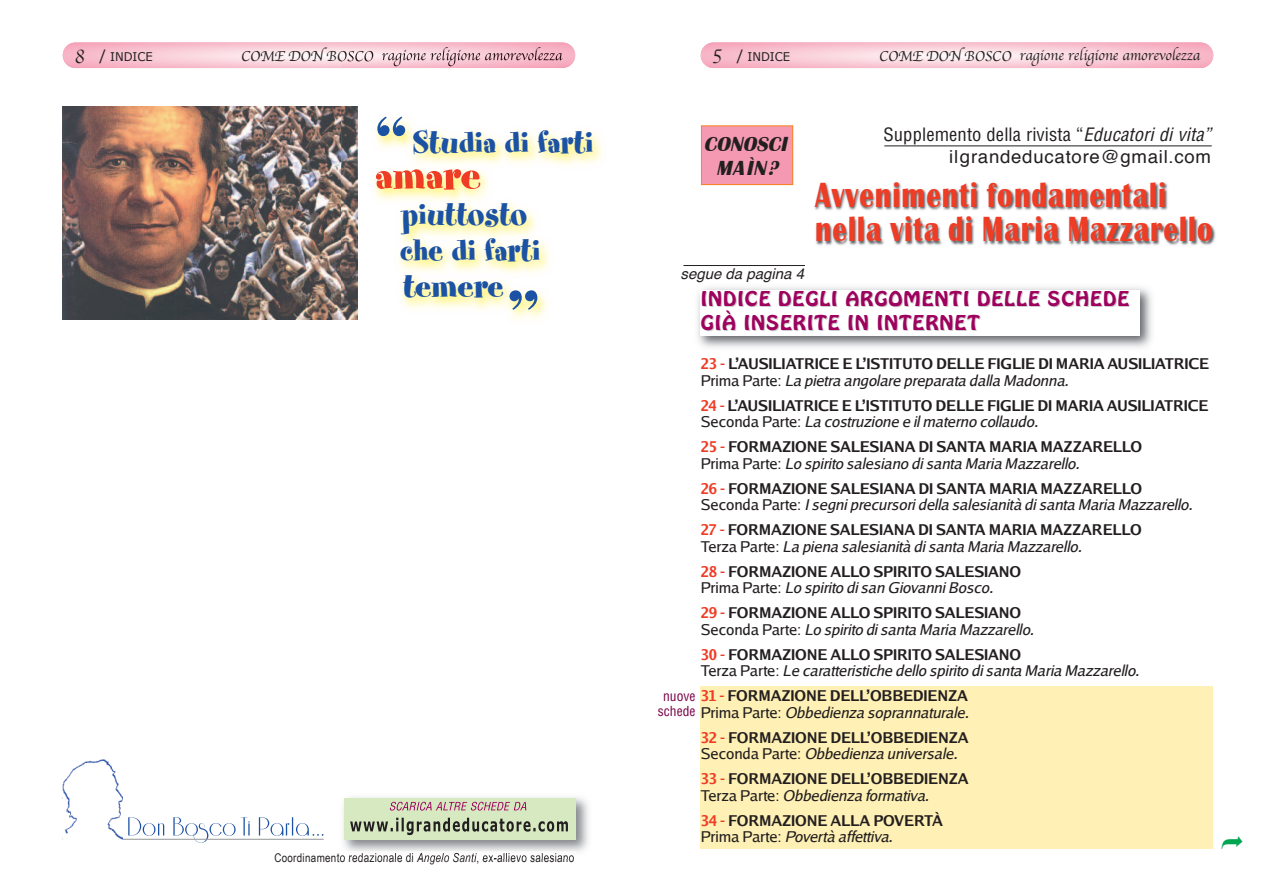
<style>
.page{position:relative;width:1276px;height:893px;background:#fff}
.page>*{position:absolute;margin:0;border:0;box-sizing:border-box;transform-origin:0 0}
.t1{font:77.4px "Spumoni LP";color:#1c52a4;scale:1.05 1}
.t2{font:45px "Spumoni LP";color:#ef3c25;scale:1.16 1}
.t3{font:700 36px/34.5px "Britannic";letter-spacing:.04em;color:#ef3c25;scale:.8 1}
.t4{font:36px/36px "Spumoni LP";color:#1c52a4;scale:1.05 1}
.t5{font:italic 700 21px/24px "Britannic";color:#231f20;text-align:center}
.t6{font:18px/21.8px "Helvetica";letter-spacing:.04em;color:#231f20;text-align:right}
.t7{font:18px/24.2px "Hobo Std";letter-spacing:.05em;color:#9e015e;scale:1.1 1}
.t8{font:700 15px/16.5px "Luxi Sans";letter-spacing:-.01em;color:#231f20}
.t9{font:italic 15px/16.5px "Luxi Sans";letter-spacing:-.01em;color:#231f20}
.t10{font:15px "Apple Chancery";color:#231f20}
.t11{font:italic 15px "Helvetica";color:#231f20}
.t12{font:condensed 13.5px/15px "Helvetica";color:#780045;text-align:center}
.t13{font:12px "Arial Narrow";letter-spacing:.025em;color:#231f20}
.t14{font:12px "Verdana";color:#231f20}
.s1{font-family:"Apple Chancery";font-size:21px}
.s2{font-size:15px}
.s3{font-size:77.4px}
.s4{font-style:italic}
.s5{font-stretch:condensed}
.s6{font-style:italic;font-stretch:condensed}
.s7{color:#ef3c25}
.s8{font-weight:400}
.s9{font-weight:400;font-style:italic}
.s10{font-weight:700;font-style:normal;color:#ef3c25}
.s11{font-weight:700;font-style:normal}
.s12{font-style:normal}
</style>
<div class="page">
<div style="left:701px;top:686px;width:512px;height:163px;background:#fff1b5"></div>
<svg style="left:701px;top:43px;width:512px;height:25px;background:#f8c9d5"></svg>
<svg style="left:63px;top:43px;width:512px;height:25px;background:#f8c8d4"></svg>
<img style="left:63px;top:106px;width:278px;height:214px">
<img style="left:357px;top:53px;width:245px;height:267px">
<img style="left:341px;top:51px;width:234px;height:17px">
<img style="left:382px;top:51px;width:38px;height:15px">
<img style="left:341px;top:106px;width:16px;height:214px">
<img style="left:343px;top:797px;width:245px;height:55px">
<img style="left:337px;top:851px;width:239px;height:8px">
<img style="left:417px;top:853px;width:47px;height:6px">
<img style="left:483px;top:853px;width:56px;height:6px">
<div style="left:344px;top:798px;width:232px;height:41px;background:#d6e9c1"></div>
<svg style="left:350px;top:818px;width:218px;height:17px"></svg>
<svg style="left:390px;top:802px;width:136px;height:9px"></svg>
<svg style="left:128px;top:817px;width:195px;height:26px"></svg>
<img style="left:63px;top:759px;width:59px;height:81px">
<hr style="left:123px;top:839px;width:201px;height:1px;background:#939598">
<img style="left:697px;top:287px;width:455px;height:61px">
<div style="left:701px;top:290px;width:439px;height:45px;background:#fff"></div>
<hr style="left:884px;top:146px;width:327px;height:1px;background:#231f20">
<div style="left:702px;top:126px;width:90px;height:58px;background:#f499b1"></div>
<div style="left:701px;top:125px;width:92px;height:60px;border:1px solid #f58220"></div>
<img style="left:814px;top:182px;width:402px;height:63px">
<hr style="left:683px;top:265px;width:122px;height:1px;background:#231f20">
<p class="t14" style="left:75px;top:49px;width:80px"><span class="s1">8</span> <span class="s2">/</span> INDICE</p>
<p class="t14" style="left:712px;top:49px;width:79px"><span class="s1">5</span> <span class="s2">/</span> INDICE</p>
<p class="t10" style="left:879px;top:43px;width:323px">COME DON BOSCO ragione religione amorevolezza</p>
<h3 class="t4" style="left:375px;top:129px;width:210px"><span class="s3">“</span>Studia di farti</h3>
<h2 class="t2" style="left:375px;top:160px;width:93px">amare</h2>
<h3 class="t4" style="left:400px;top:201px;width:135px">piuttosto che di farti temere</h3>
<h1 class="t1" style="left:506px;top:288px;width:33px">”</h1>
<p class="t13" style="left:274px;top:850px;width:301px">Coordinamento redazionale di <span class="s4">Angelo Santi</span>, ex-allievo salesiano</p>
<h3 class="t5" style="left:703px;top:132px;width:88px">CONOSCI<br>MAÌN?</h3>
<p class="t6" style="left:883px;top:125px;width:329px"><span class="s5">Supplemento della rivista “</span><span class="s6">Educatori di vita” </span>ilgrandeducatore@gmail.com</p>
<h3 class="t3" style="left:815px;top:178px;width:498px">Avvenimenti fondamentali nella vita di Maria Mazzarello</h3>
<p class="t11" style="left:680px;top:268px;width:125px">segue da pagina 4</p>
<p class="t7" style="left:701px;top:288px;width:391px">INDICE DEGLI ARGOMENTI DELLE SCHEDE<br>GIÀ INSERITE IN INTERNET</p>
<p class="t8" style="left:701px;top:355px;width:510px"><span class="s7">23 -</span> L’AUSILIATRICE E L’ISTITUTO DELLE FIGLIE DI MARIA AUSILIATRICE<br><span class="s8">Prima Parte:</span> <span class="s9">La pietra angolare preparata dalla Madonna.</span></p>
<p class="t8" style="left:701px;top:397px;width:509px"><span class="s7">24 -</span> L’AUSILIATRICE E L’ISTITUTO DELLE FIGLIE DI MARIA AUSILIATRICE<br><span class="s8">Seconda Parte:</span> <span class="s9">La costruzione e il materno collaudo.</span></p>
<p class="t8" style="left:701px;top:438px;width:443px"><span class="s7">25 -</span> FORMAZIONE SALESIANA DI SANTA MARIA MAZZARELLO<br><span class="s8">Prima Parte:</span> <span class="s9">Lo spirito salesiano di santa Maria Mazzarello.</span></p>
<p class="t9" style="left:701px;top:480px;width:493px"><span class="s10">26 -</span> <span class="s11">FORMAZIONE SALESIANA DI SANTA MARIA MAZZARELLO<br></span><span class="s12">Seconda Parte:</span> I segni precursori della salesianità di santa Maria Mazzarello.</p>
<p class="t8" style="left:701px;top:521px;width:442px"><span class="s7">27 -</span> FORMAZIONE SALESIANA DI SANTA MARIA MAZZARELLO<br><span class="s8">Terza Parte:</span> <span class="s9">La piena salesianità di santa Maria Mazzarello.</span></p>
<p class="t8" style="left:701px;top:563px;width:322px"><span class="s7">28 -</span> FORMAZIONE ALLO SPIRITO SALESIANO<br><span class="s8">Prima Parte:</span> <span class="s9">Lo spirito di san Giovanni Bosco.</span></p>
<p class="t9" style="left:701px;top:604px;width:335px"><span class="s10">29 -</span> <span class="s11">FORMAZIONE ALLO SPIRITO SALESIANO<br></span><span class="s12">Seconda Parte:</span> Lo spirito di santa Maria Mazzarello.</p>
<p class="t9" style="left:701px;top:646px;width:440px"><span class="s10">30 -</span> <span class="s11">FORMAZIONE ALLO SPIRITO SALESIANO<br></span><span class="s12">Terza Parte:</span> Le caratteristiche dello spirito di santa Maria Mazzarello.</p>
<p class="t8" style="left:701px;top:687px;width:270px"><span class="s7">31 -</span> FORMAZIONE DELL’OBBEDIENZA<br><span class="s8">Prima Parte:</span> <span class="s9">Obbedienza soprannaturale.</span></p>
<p class="t8" style="left:701px;top:729px;width:269px"><span class="s7">32 -</span> FORMAZIONE DELL’OBBEDIENZA<br><span class="s8">Seconda Parte:</span> <span class="s9">Obbedienza universale.</span></p>
<p class="t8" style="left:701px;top:770px;width:269px"><span class="s7">33 -</span> FORMAZIONE DELL’OBBEDIENZA<br><span class="s8">Terza Parte:</span> <span class="s9">Obbedienza formativa.</span></p>
<p class="t8" style="left:701px;top:812px;width:244px"><span class="s7">34 -</span> FORMAZIONE ALLA POVERTÀ<br><span class="s8">Prima Parte:</span> <span class="s9">Povertà affettiva.</span></p>
<p class="t12" style="left:658px;top:689px;width:39px">nuove schede</p>
</div>
